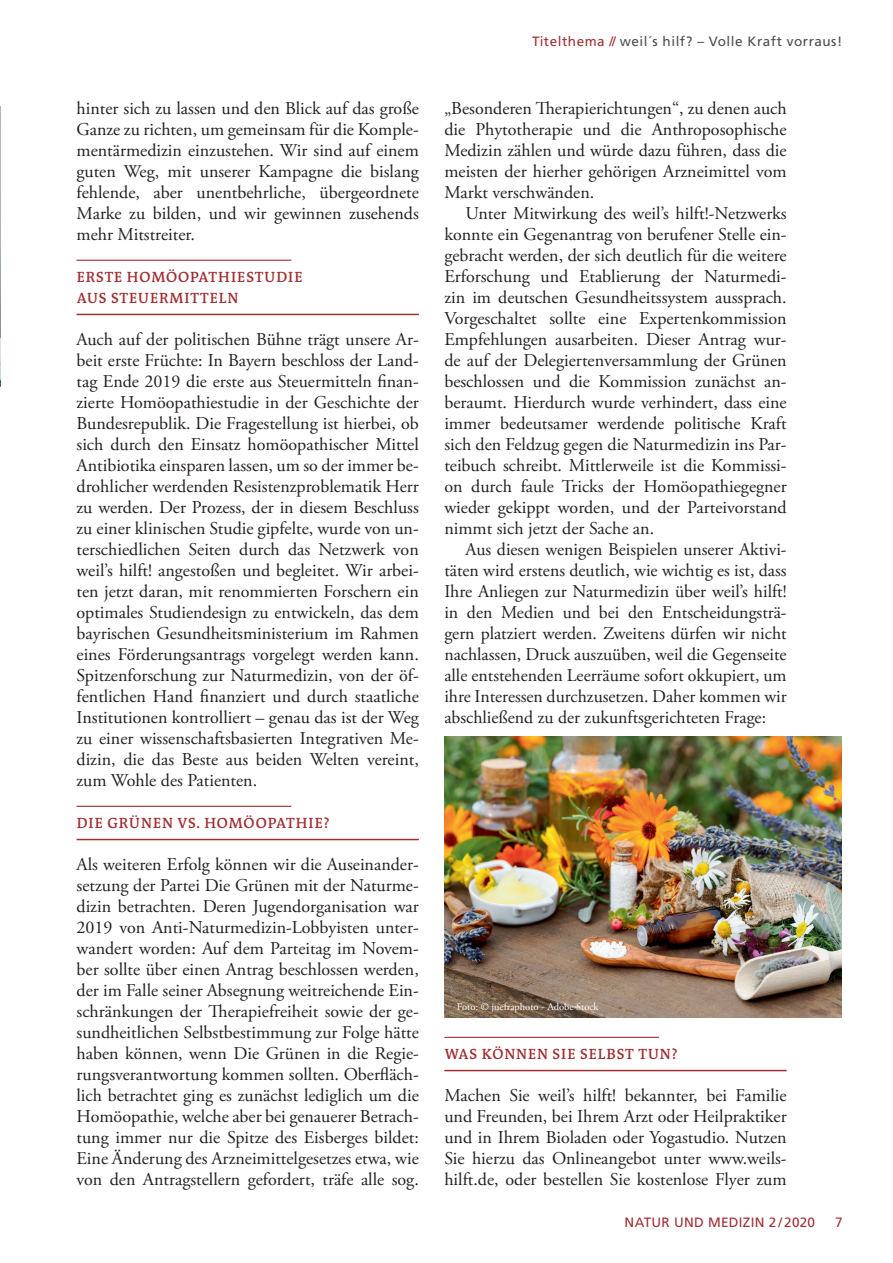
<style>
.page{position:relative;width:893px;height:1263px;background:#fff}
.page>*{position:absolute;margin:0;border:0;box-sizing:border-box;transform-origin:0 0}
.t1{font:18px/21px "Adobe Garamond Pro";color:#231f20;text-align:justify}
.t2{font:600 15px/21px "The Antiqua B W6";letter-spacing:.06em;color:#9f2f32}
.t3{font:13.5px "Frutiger";letter-spacing:.04em;color:#4b4c4d}
.t4{font:13.5px "Frutiger";letter-spacing:.02em;color:#9f2f32}
.t5{font:10.5px "Adobe Garamond Pro";color:#fff}
.s1{color:#9f2f32}
</style>
<div class="page">
<hr style="left:77px;top:260px;width:214px;height:1px;background:#9f2f32">
<hr style="left:77px;top:314px;width:342px;height:1px;background:#9f2f32">
<hr style="left:77px;top:806px;width:214px;height:1px;background:#9f2f32">
<hr style="left:77px;top:839px;width:342px;height:1px;background:#9f2f32">
<hr style="left:444px;top:1037px;width:215px;height:1px;background:#9f2f32">
<hr style="left:444px;top:1070px;width:343px;height:1px;background:#9f2f32">
<img style="left:0;top:107px;width:1px;height:280px">
<img style="left:444px;top:737px;width:398px;height:280px">
<p class="t1" style="left:77px;top:98px;width:344px">hinter sich zu lassen und den Blick auf das große Ganze zu richten, um gemeinsam für die Komple&shy;mentärmedizin einzustehen. Wir sind auf einem guten Weg, mit unserer Kampagne die bislang fehlende, aber unentbehrliche, übergeordnete Marke zu bilden, und wir gewinnen zusehends mehr Mitstreiter.</p>
<p class="t2" style="left:77px;top:267px;width:227px">ERSTE HOMÖOPATHIESTUDIE<br>AUS STEUERMITTELN</p>
<p class="t1" style="left:77px;top:329px;width:344px">Auch auf der politischen Bühne trägt unsere Ar&shy;beit erste Früchte: In Bayern beschloss der Land&shy;tag Ende 2019 die erste aus Steuermitteln finan&shy;zierte Homöopathiestudie in der Geschichte der Bundesrepublik. Die Fragestellung ist hierbei, ob sich durch den Einsatz homöopathischer Mittel Antibiotika einsparen lassen, um so der immer be&shy;drohlicher werdenden Resistenzproblematik Herr zu werden. Der Prozess, der in diesem Beschluss zu einer klinischen Studie gipfelte, wurde von un&shy;terschiedlichen Seiten durch das Netzwerk von weil’s hilft! angestoßen und begleitet. Wir arbei&shy;ten jetzt daran, mit renommierten Forschern ein optimales Studiendesign zu entwickeln, das dem bayrischen Gesundheitsministerium im Rahmen eines Förderungsantrags vorgelegt werden kann.<br>Spitzenforschung zur Naturmedizin, von der öf&shy;fentlichen Hand finanziert und durch staatliche Institutionen kontrolliert – genau das ist der Weg zu einer wissenschaftsbasierten Integrativen Me&shy;dizin, die das Beste aus beiden Welten vereint, zum Wohle des Patienten.</p>
<p class="t2" style="left:77px;top:813px;width:255px">DIE GRÜNEN VS. HOMÖOPATHIE?</p>
<p class="t1" style="left:77px;top:854px;width:344px">Als weiteren Erfolg können wir die Auseinander&shy;setzung der Partei Die Grünen mit der Naturme&shy;dizin betrachten. Deren Jugendorganisation war 2019 von Anti-Naturmedizin-Lobbyisten unter&shy;wandert worden: Auf dem Parteitag im Novem&shy;ber sollte über einen Antrag beschlossen werden, der im Falle seiner Absegnung weitreichende Ein&shy;schränkungen der Therapiefreiheit sowie der ge&shy;sundheitlichen Selbstbestimmung zur Folge hätte haben können, wenn Die Grünen in die Regie&shy;rungsverantwortung kommen sollten. Oberfläch&shy;lich betrachtet ging es zunächst lediglich um die Homöopathie, welche aber bei genauerer Betrach&shy;tung immer nur die Spitze des Eisberges bildet:<br>Eine Änderung des Arzneimittelgesetzes etwa, wie von den Antragstellern gefordert, träfe alle sog.</p>
<p class="t3" style="left:532px;top:33px;width:312px"><span class="s1">Titelthema //</span> weil´s hilf? – Volle Kraft vorraus!</p>
<p class="t1" style="left:444px;top:98px;width:344px">„Besonderen Therapierichtungen“, zu denen auch die Phytotherapie und die Anthroposophische Medizin zählen und würde dazu führen, dass die meisten der hierher gehörigen Arzneimittel vom Markt verschwänden.</p>
<p class="t1" style="left:444px;top:203px;width:344px;text-indent:21px">Unter Mitwirkung des weil’s hilft!-Netzwerks konnte ein Gegenantrag von berufener Stelle ein&shy;gebracht werden, der sich deutlich für die weitere Erforschung und Etablierung der Naturmedi&shy;zin im deutschen Gesundheitssystem aussprach.<br>Vorgeschaltet sollte eine Expertenkommission Empfehlungen ausarbeiten. Dieser Antrag wur&shy;de auf der Delegiertenversammlung der Grünen beschlossen und die Kommission zunächst an&shy;beraumt. Hierdurch wurde verhindert, dass eine immer bedeutsamer werdende politische Kraft sich den Feldzug gegen die Naturmedizin ins Par&shy;teibuch schreibt. Mittlerweile ist die Kommissi&shy;on durch faule Tricks der Homöopathiegegner wieder gekippt worden, und der Parteivorstand nimmt sich jetzt der Sache an.</p>
<p class="t1" style="left:444px;top:539px;width:344px;text-indent:21px">Aus diesen wenigen Beispielen unserer Aktivi&shy;täten wird erstens deutlich, wie wichtig es ist, dass Ihre Anliegen zur Naturmedizin über weil’s hilft! in den Medien und bei den Entscheidungsträ&shy;gern platziert werden. Zweitens dürfen wir nicht nachlassen, Druck auszuüben, weil die Gegenseite alle entstehenden Leerräume sofort okkupiert, um ihre Interessen durchzusetzen. Daher kommen wir abschließend zu der zukunftsgerichteten Frage:</p>
<p class="t5" style="left:457px;top:1001px;width:143px">Foto: © juefraphoto - Adobe Stock</p>
<p class="t2" style="left:445px;top:1044px;width:235px">WAS KÖNNEN SIE SELBST TUN?</p>
<p class="t1" style="left:444px;top:1085px;width:344px">Machen Sie weil’s hilft! bekannter, bei Familie und Freunden, bei Ihrem Arzt oder Heilpraktiker und in Ihrem Bioladen oder Yogastudio. Nutzen Sie hierzu das Onlineangebot unter www.weils&shy;hilft.de, oder bestellen Sie kostenlose Flyer zum</p>
<p class="t4" style="left:625px;top:1214px;width:192px">NATUR UND MEDIZIN 2 / 2020</p>
<p class="t4" style="left:835px;top:1214px;width:9px">7</p>
</div>
